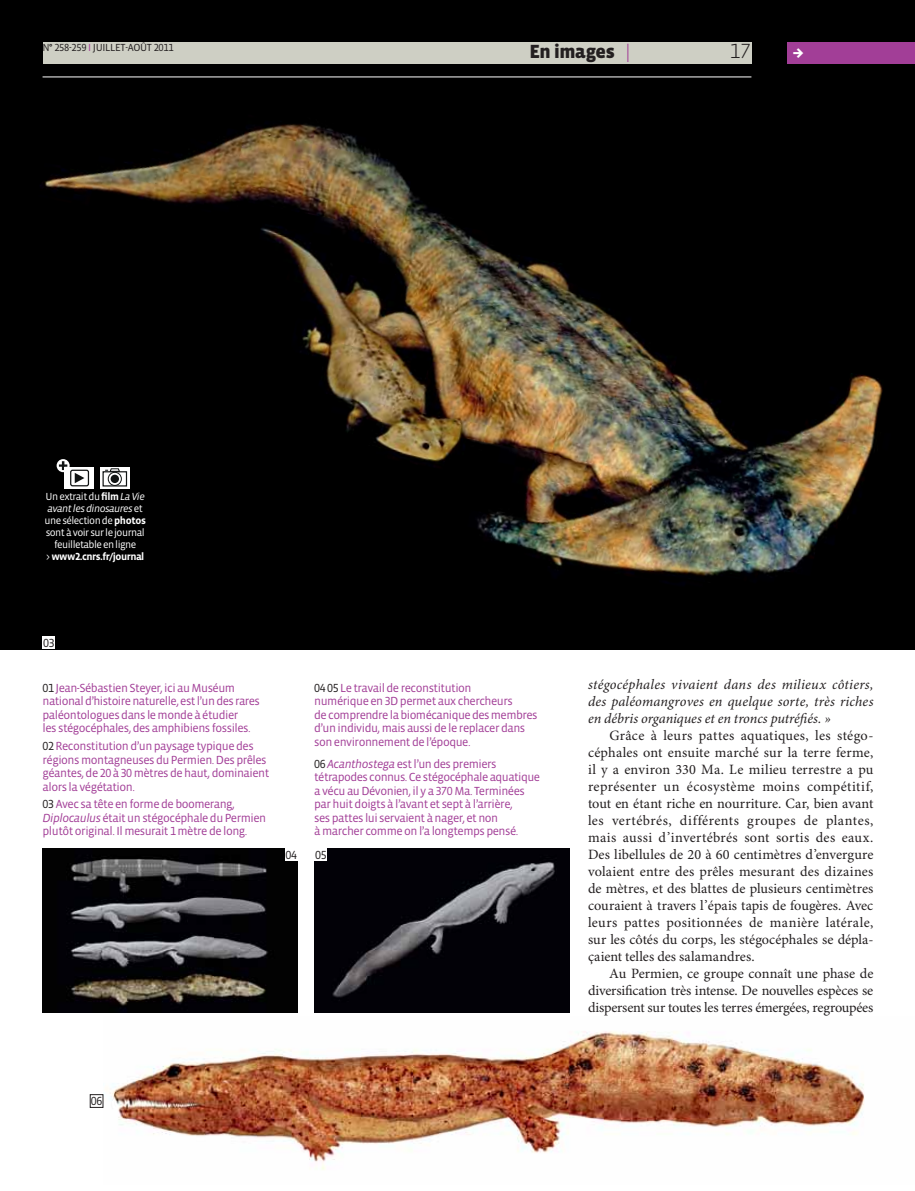
<style>
.page{position:relative;width:915px;height:1191px;background:#fff}
.page>*{position:absolute;margin:0;border:0;box-sizing:border-box;transform-origin:0 0}
.t1{font:300 21px "Vista Sans OT";color:#231f20}
.t2{font:900 19.5px "Vista Sans OT";letter-spacing:-.02em;color:#231f20}
.t3{font:14.25px/17px "Minion Pro";letter-spacing:-.01em;color:#231f20;text-align:justify}
.t4{font:italic 14.25px/17px "Minion Pro";color:#231f20;text-align:justify}
.t5{font:13.5px "Flesh Plain";color:#fff}
.t6{font:12px/13.5px "Vista Sans OT";letter-spacing:-.04em;color:#a23e97}
.t7{font:12px "Vista Sans OT";letter-spacing:-.02em;color:#231f20}
.t8{font:10.5px/12px "Vista Sans OT";letter-spacing:-.05em;color:#fff;text-align:center}
.t9{font:10.5px "Vista Sans OT";letter-spacing:-.03em;color:#231f20}
.s1{color:#a23e97}
.s2{font-weight:300;color:#a23e97}
.s3{font-weight:700}
.s4{font-style:italic}
.s5{color:#231f20}
</style>
<div class="page">
<img style="left:0;top:0;width:914px;height:649px">
<div style="left:43px;top:43px;width:708px;height:21px;background:#cecfc4"></div>
<hr style="left:43px;top:77px;width:708px;height:1px;background:#fff">
<div style="left:787px;top:43px;width:127px;height:21px;background:#a23e97"></div>
<img style="left:110px;top:1031px;width:755px;height:139px">
<img style="left:43px;top:848px;width:254px;height:164px">
<img style="left:314px;top:848px;width:255px;height:164px">
<div style="left:43px;top:636px;width:12px;height:13px;background:#fff"></div>
<div style="left:314px;top:848px;width:13px;height:13px;background:#fff"></div>
<div style="left:285px;top:848px;width:12px;height:13px;background:#fff"></div>
<div style="left:90px;top:1094px;width:13px;height:13px;border:1px solid #231f20"></div>
<svg style="left:57px;top:459px;width:13px;height:13px"></svg>
<svg style="left:59px;top:461px;width:8px;height:9px"></svg>
<div style="left:65px;top:467px;width:29px;height:21px;background:#fff"></div>
<div style="left:70px;top:469px;width:19px;height:17px;border:1px solid #111414;border-radius:2px"></div>
<svg style="left:75px;top:473px;width:9px;height:10px"></svg>
<svg style="left:100px;top:467px;width:29px;height:21px"></svg>
<div style="left:102px;top:471px;width:25px;height:15px;border:1px solid #111414"></div>
<div style="left:108px;top:472px;width:14px;height:14px;border:1px solid #111414;border-radius:50%"></div>
<div style="left:111px;top:475px;width:8px;height:8px;background:#111414;border-radius:50%"></div>
<svg style="left:100px;top:467px;width:20px;height:5px"></svg>
<p class="t9" style="left:42px;top:43px;width:133px">N° 258-259 <span class="s1">I</span> JUILLET-AOÛT 2011</p>
<h2 class="t2" style="left:529px;top:43px;width:103px">En images <span class="s2">|</span></h2>
<h1 class="t1" style="left:729px;top:41px;width:22px">17</h1>
<p class="t5" style="left:791px;top:46px;width:15px">w</p>
<p class="t8" style="left:45px;top:491px;width:103px">Un extrait du <span class="s3">film</span> <span class="s4">La Vie avant les dinosaures</span> et une sélection de <span class="s3">photos </span>sont à voir sur le journal feuilletable en ligne<br>&gt; <span class="s3">www2.cnrs.fr/journal</span></p>
<p class="t7" style="left:43px;top:637px;width:13px">03</p>
<p class="t6" style="left:43px;top:681px;width:219px"><span class="s5">01</span> Jean-Sébastien Steyer, ici au Muséum national d’histoire naturelle, est l’un des rares paléontologues dans le monde à étudier<br>les stégocéphales, des amphibiens fossiles.</p>
<p class="t6" style="left:43px;top:740px;width:228px"><span class="s5">02</span> Reconstitution d’un paysage typique des régions montagneuses du Permien. Des prêles géantes, de 20 à 30 mètres de haut, dominaient alors la végétation.</p>
<p class="t6" style="left:43px;top:798px;width:225px"><span class="s5">03</span> Avec sa tête en forme de boomerang,<br><span class="s4">Diplocaulus</span> était un stégocéphale du Permien plutôt original. Il mesurait 1 mètre de long.</p>
<p class="t6" style="left:314px;top:681px;width:225px"><span class="s5">04 05</span> Le travail de reconstitution<br>numérique en 3D permet aux chercheurs<br>de comprendre la biomécanique des membres d’un individu, mais aussi de le replacer dans son environnement de l’époque.</p>
<p class="t6" style="left:314px;top:757px;width:227px"><span class="s5">06</span> <span class="s4">Acanthostega</span> est l’un des premiers tétrapodes connus. Ce stégocéphale aquatique a vécu au Dévonien, il y a 370 Ma. Terminées par huit doigts à l’avant et sept à l’arrière,<br>ses pattes lui servaient à nager, et non<br>à marcher comme on l’a longtemps pensé.</p>
<p class="t7" style="left:285px;top:848px;width:13px">04</p>
<p class="t7" style="left:315px;top:848px;width:13px">05</p>
<p class="t7" style="left:91px;top:1095px;width:13px">06</p>
<p class="t4" style="left:587px;top:677px;width:287px">stégocéphales vivaient dans des milieux côtiers, des paléomangroves en quelque sorte, très riches en débris organiques et en troncs putréfiés. »</p>
<p class="t3" style="left:588px;top:728px;width:287px;text-indent:21px">Grâce à leurs pattes aquatiques, les stégo&shy;céphales ont ensuite marché sur la terre ferme, il y a environ 330 Ma. Le milieu terrestre a pu représenter un écosystème moins compétitif, tout en étant riche en nourriture. Car, bien avant les vertébrés, différents groupes de plantes, mais aussi d’invertébrés sont sortis des eaux.<br>Des libellules de 20 à 60 centimètres d’envergure volaient entre des prêles mesurant des dizaines de mètres, et des blattes de plusieurs centimètres couraient à travers l’épais tapis de fougères. Avec leurs pattes positionnées de manière latérale, sur les côtés du corps, les stégo céphales se dépla&shy;çaient telles des salamandres.</p>
<p class="t3" style="left:588px;top:966px;width:287px;text-indent:21px">Au Permien, ce groupe connaît une phase de diversification très intense. De nouvelles espèces se dispersent sur toutes les terres émergées, regroupées</p>
</div>
